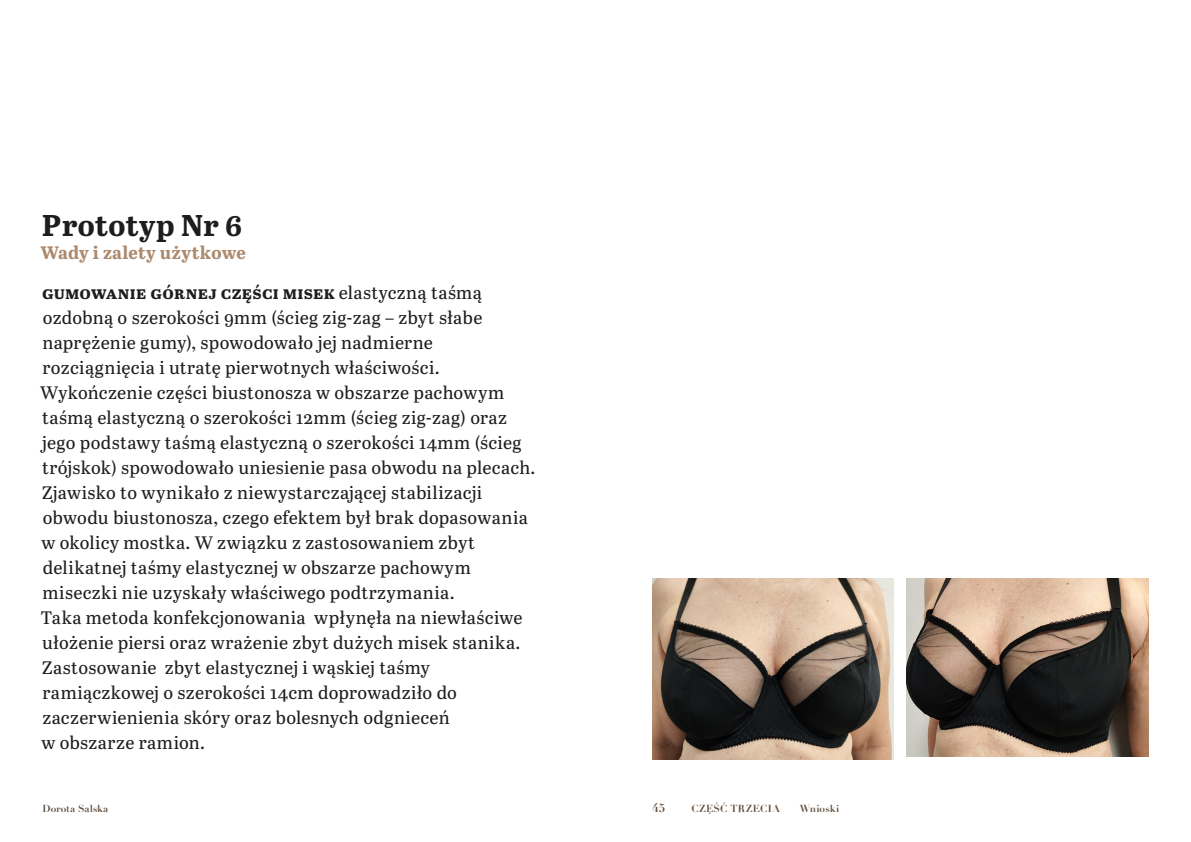
<style>
.page{position:relative;width:1191px;height:842px;background:#fff}
.page>*{position:absolute;margin:0;border:0;box-sizing:border-box;transform-origin:0 0}
.t1{font:700 30px "Abril Text";color:#1d1d1b}
.t2{font:18px/25px "Abril Text";letter-spacing:.015em;color:#1d1d1b}
.t3{font:700 18px "Abril Text";color:#ac896d}
.t4{font:700 12px "Didot";color:#614c3b}
.t5{font:700 10px "Didot";letter-spacing:.015em;color:#614c3b}
.s1{font-weight:700}
</style>
<div class="page">
<img style="left:906px;top:578px;width:242px;height:179px">
<img style="left:652px;top:578px;width:241px;height:181px">
<h1 class="t1" style="left:42px;top:203px;width:201px">Prototyp Nr 6</h1>
<p class="t3" style="left:41px;top:240px;width:207px">Wady i zalety użytkowe</p>
<p class="t2" style="left:40px;top:280px;width:497px"><span class="s1">gumowanie górnej części misek</span> elastyczną taśmą ozdobną o szerokości 9mm (ścieg zig-zag – zbyt słabe naprężenie gumy), spowodowało jej nadmierne rozciągnięcia i utratę pierwotnych właściwości.<br>Wykończenie części biustonosza w obszarze pachowym taśmą elastyczną o szerokości 12mm (ścieg zig-zag) oraz jego podstawy taśmą elastyczną o szerokości 14mm (ścieg trójskok) spowodowało uniesienie pasa obwodu na plecach.<br>Zjawisko to wynikało z niewystarczającej stabilizacji obwodu biustonosza, czego efektem był brak dopasowania w okolicy mostka. W związku z zastosowaniem zbyt delikatnej taśmy elastycznej w obszarze pachowym miseczki nie uzyskały właściwego podtrzymania.<br>Taka metoda konfekcjonowania wpłynęła na niewłaściwe ułożenie piersi oraz wrażenie zbyt dużych misek stanika.<br>Zastosowanie zbyt elastycznej i wąskiej taśmy ramiączkowej o szerokości 14cm doprowadziło do zaczerwienienia skóry oraz bolesnych odgnieceń<br>w obszarze ramion.</p>
<p class="t5" style="left:43px;top:802px;width:67px">Dorota Salska</p>
<p class="t4" style="left:652px;top:800px;width:15px">45</p>
<p class="t5" style="left:691px;top:802px;width:90px">CZĘŚĆ TRZECIA</p>
<p class="t5" style="left:799px;top:802px;width:41px">Wnioski</p>
</div>
